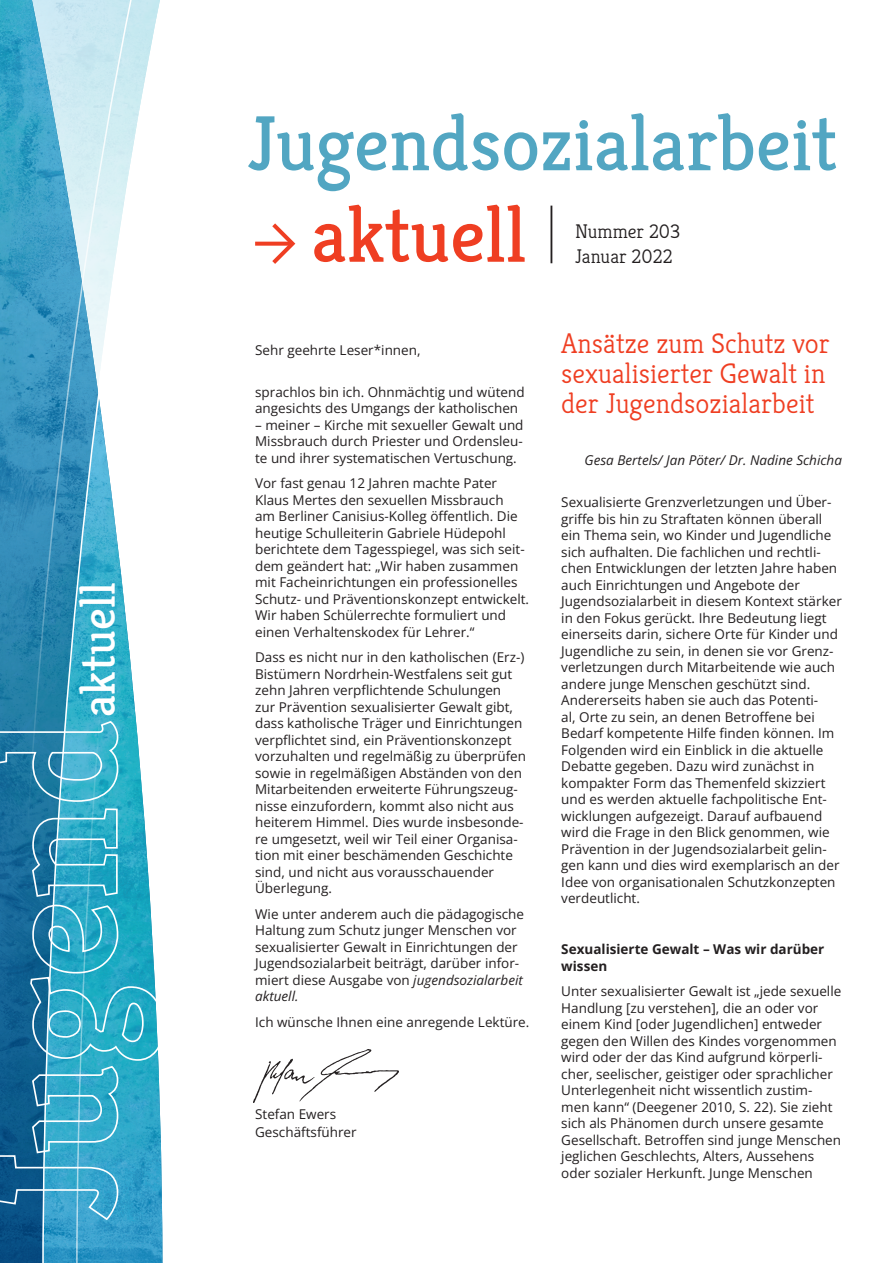
<style>
.page{position:relative;width:893px;height:1263px;background:#fff}
.page>*{position:absolute;margin:0;border:0;box-sizing:border-box;transform-origin:0 0}
.t1{font:78px "Kreon";color:#52a6c2}
.t2{font:78px "Kreon";color:#ef3e22}
.t3{font:48.75px "Kreon";color:#fff}
.t4{font:300 28.5px/30px "Kreon";color:#ef3e22}
.t5{font:300 19.8px/24.8px "Kreon";color:#231f20}
.t6{font:13.5px/16.5px "Open Sans";color:#231f20}
.t7{font:700 13.5px/16.5px "Open Sans";color:#231f20}
.t8{font:italic 13.5px "Open Sans";color:#231f20}
.s1{font-style:italic}
</style>
<div class="page">
<svg style="left:0;top:0;width:12px;height:1263px;background:#2f90b8"></svg>
<svg style="left:135px;top:0;width:28px;height:1263px"></svg>
<svg style="left:12px;top:0;width:123px;height:1263px;background:#70b7d2"></svg>
<img style="left:253px;top:1049px;width:145px;height:53px">
<svg style="left:0;top:720px;width:163px;height:501px;background:#3f9fbf"></svg>
<hr style="left:550px;top:206px;width:2px;height:57px;background:#231f20">
<svg style="left:268px;top:223px;width:28px;height:41px"></svg>
<svg style="left:255px;top:242px;width:37px;height:4px"></svg>
<h2 class="t3" style="left:62px;top:717px;width:136px;rotate:-90deg">aktuell</h2>
<h1 class="t1" style="left:248px;top:86px;width:591px">Jugendsozialarbeit</h1>
<h1 class="t2" style="left:311px;top:177px;width:216px">aktuell</h1>
<h3 class="t5" style="left:575px;top:218px;width:107px">Nummer 203<br>Januar 2022</h3>
<p class="t6" style="left:255px;top:341px;width:167px">Sehr geehrte Leser*innen,</p>
<p class="t6" style="left:255px;top:383px;width:271px">sprachlos bin ich. Ohnmächtig und wütend angesichts des Umgangs der katholischen</p>
<p class="t6" style="left:255px;top:416px;width:270px;text-align:justify">– meiner – Kirche mit sexueller Gewalt und Missbrauch durch Priester und Ordensleu&shy;te und ihrer systematischen Vertuschung.</p>
<p class="t6" style="left:255px;top:475px;width:275px">Vor fast genau 12 Jahren machte Pater Klaus Mertes den sexuellen Missbrauch<br>am Berliner Canisius-Kolleg öffentlich. Die heutige Schulleiterin Gabriele Hüdepohl berichtete dem Tagesspiegel, was sich seit&shy;dem geändert hat: „Wir haben zusammen mit Facheinrichtungen ein professionelles Schutz- und Präventionskonzept entwickelt.<br>Wir haben Schülerrechte formuliert und einen Verhaltenskodex für Lehrer.“</p>
<p class="t6" style="left:255px;top:649px;width:272px">Dass es nicht nur in den katholischen (Erz-)<br>Bistümern Nordrhein-Westfalens seit gut zehn Jahren verpflichtende Schulungen<br>zur Prävention sexualisierter Gewalt gibt, dass katholische Träger und Einrichtungen verpflichtet sind, ein Präventionskonzept vorzuhalten und regelmäßig zu überprüfen sowie in regelmäßigen Abständen von den Mitarbeitenden erweiterte Führungszeug&shy;nisse einzufordern, kommt also nicht aus heiterem Himmel. Dies wurde insbesonde&shy;re umgesetzt, weil wir Teil einer Organisa&shy;tion mit einer beschämenden Geschichte sind, und nicht aus vorausschauender Überlegung.</p>
<p class="t6" style="left:255px;top:905px;width:270px">Wie unter anderem auch die pädagogische Haltung zum Schutz junger Menschen vor sexualisierter Gewalt in Einrichtungen der Jugendsozialarbeit beiträgt, darüber infor&shy;miert diese Ausgabe von <span class="s1">jugendsozialarbeit aktuell.</span></p>
<p class="t6" style="left:255px;top:1013px;width:276px">Ich wünsche Ihnen eine anregende Lektüre.</p>
<p class="t6" style="left:255px;top:1105px;width:103px;line-height:18px">Stefan Ewers<br>Geschäftsführer</p>
<h3 class="t4" style="left:561px;top:326px;width:270px">Ansätze zum Schutz vor sexualisierter Gewalt in der Jugendsozialarbeit</h3>
<p class="t8" style="left:584px;top:451px;width:259px">Gesa Bertels/ Jan Pöter/ Dr. Nadine Schicha</p>
<p class="t6" style="left:561px;top:494px;width:282px">Sexualisierte Grenzverletzungen und Über&shy;griffe bis hin zu Straftaten können überall ein Thema sein, wo Kinder und Jugendliche sich aufhalten. Die fachlichen und rechtli&shy;chen Entwicklungen der letzten Jahre haben auch Einrichtungen und Angebote der Jugendsozialarbeit in diesem Kontext stärker in den Fokus gerückt. Ihre Bedeutung liegt einerseits darin, sichere Orte für Kinder und Jugendliche zu sein, in denen sie vor Grenz&shy;verletzungen durch Mitarbeitende wie auch andere junge Menschen geschützt sind.<br>Andererseits haben sie auch das Potenti-<br>al, Orte zu sein, an denen Betroffene bei Bedarf kompetente Hilfe finden können. Im Folgenden wird ein Einblick in die aktuelle Debatte gegeben. Dazu wird zunächst in kompakter Form das Themenfeld skizziert und es werden aktuelle fachpolitische Ent&shy;wicklungen aufgezeigt. Darauf aufbauend wird die Frage in den Blick genommen, wie Prävention in der Jugendsozialarbeit gelin&shy;gen kann und dies wird exemplarisch an der Idee von organisationalen Schutzkonzepten verdeutlicht.</p>
<p class="t7" style="left:561px;top:940px;width:265px">Sexualisierte Gewalt – Was wir darüber wissen</p>
<p class="t6" style="left:561px;top:982px;width:282px">Unter sexualisierter Gewalt ist „jede sexuelle Handlung [zu verstehen], die an oder vor einem Kind [oder Jugendlichen] entweder gegen den Willen des Kindes vorgenommen wird oder der das Kind aufgrund körperli&shy;cher, seelischer, geistiger oder sprachlicher Unterlegenheit nicht wissentlich zustim&shy;men kann“ (Deegener 2010, S. 22). Sie zieht sich als Phänomen durch unsere gesamte Gesellschaft. Betroffen sind junge Menschen jeglichen Geschlechts, Alters, Aussehens oder sozialer Herkunft. Junge Menschen</p>
</div>
